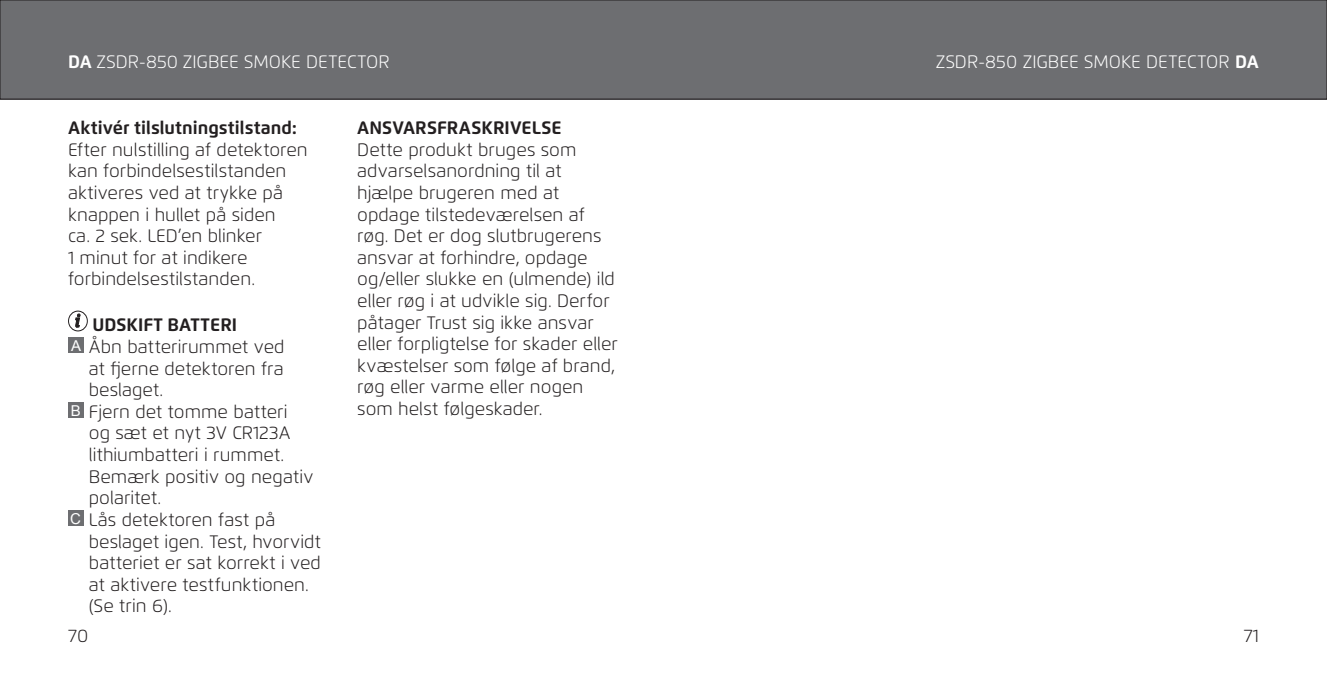
<style>
.page{position:relative;width:1327px;height:689px;background:#fff}
.page>*{position:absolute;margin:0;border:0;box-sizing:border-box;transform-origin:0 0}
.t1{font:300 18px/21.6px "Flexo";color:#231f20}
.t2{font:700 18px "Flexo";color:#231f20}
.t3{font:300 18px "Flexo";color:#fff}
.s1{font-weight:700}
.s2{font-family:"Arial";font-weight:400;font-size:15px;color:#fff}
</style>
<div class="page">
<div style="left:0;top:0;width:1327px;height:99px;background:#6d6e71"></div>
<div style="left:0;top:0;width:1327px;height:99px;border:1px solid #231f20"></div>
<div style="left:68px;top:311px;width:20px;height:20px;border:1px solid #231f20;border-radius:50%"></div>
<svg style="left:75px;top:313px;width:6px;height:15px"></svg>
<div style="left:68px;top:338px;width:15px;height:15px;background:#6d6e71"></div>
<div style="left:68px;top:402px;width:15px;height:16px;background:#6d6e71"></div>
<div style="left:68px;top:510px;width:15px;height:16px;background:#6d6e71"></div>
<p class="t3" style="left:68px;top:51px;width:323px"><span class="s1">DA</span> ZSDR-850 ZIGBEE SMOKE DETECTOR</p>
<p class="t3" style="left:935px;top:51px;width:325px">ZSDR-850 ZIGBEE SMOKE DETECTOR <span class="s1">DA</span></p>
<p class="t2" style="left:68px;top:117px;width:231px">Aktivér tilslutningstilstand:</p>
<p class="t1" style="left:68px;top:139px;width:241px">Efter nulstilling af detektoren kan forbindelsestilstanden aktiveres ved at trykke på knappen i hullet på siden<br>ca. 2 sek. LED’en blinker<br>1 minut for at indikere forbindelsestilstanden.</p>
<p class="t2" style="left:92px;top:314px;width:146px">UDSKIFT BATTERI</p>
<p class="t1" style="left:71px;top:336px;width:215px"><span class="s2">A</span> Åbn batterirummet ved</p>
<p class="t1" style="left:89px;top:358px;width:196px">at fjerne detektoren fra</p>
<p class="t1" style="left:89px;top:379px;width:76px">beslaget.</p>
<p class="t1" style="left:71px;top:401px;width:218px"><span class="s2">B</span> Fjern det tomme batteri</p>
<p class="t1" style="left:89px;top:422px;width:203px">og sæt et nyt 3V CR123A</p>
<p class="t1" style="left:89px;top:444px;width:197px">lithiumbatteri i rummet.</p>
<p class="t1" style="left:89px;top:466px;width:226px">Bemærk positiv og negativ</p>
<p class="t1" style="left:89px;top:487px;width:74px">polaritet.</p>
<p class="t1" style="left:70px;top:509px;width:207px"><span class="s2">C</span> Lås detektoren fast på</p>
<p class="t1" style="left:89px;top:530px;width:234px">beslaget igen. Test, hvorvidt</p>
<p class="t1" style="left:89px;top:552px;width:234px">batteriet er sat korrekt i ved</p>
<p class="t1" style="left:89px;top:574px;width:222px">at aktivere testfunktionen.</p>
<p class="t1" style="left:89px;top:595px;width:85px">(Se trin 6).</p>
<p class="t2" style="left:357px;top:117px;width:206px">ANSVARSFRASKRIVELSE</p>
<p class="t1" style="left:357px;top:139px;width:262px">Dette produkt bruges som advarselsanordning til at hjælpe brugeren med at opdage tilstedeværelsen af røg. Det er dog slutbrugerens ansvar at forhindre, opdage og/eller slukke en (ulmende) ild eller røg i at udvikle sig. Derfor påtager Trust sig ikke ansvar eller forpligtelse for skader eller kvæstelser som følge af brand, røg eller varme eller nogen som helst følgeskader.</p>
<p class="t1" style="left:68px;top:625px;width:22px">70</p>
<p class="t1" style="left:1243px;top:625px;width:17px">71</p>
</div>
